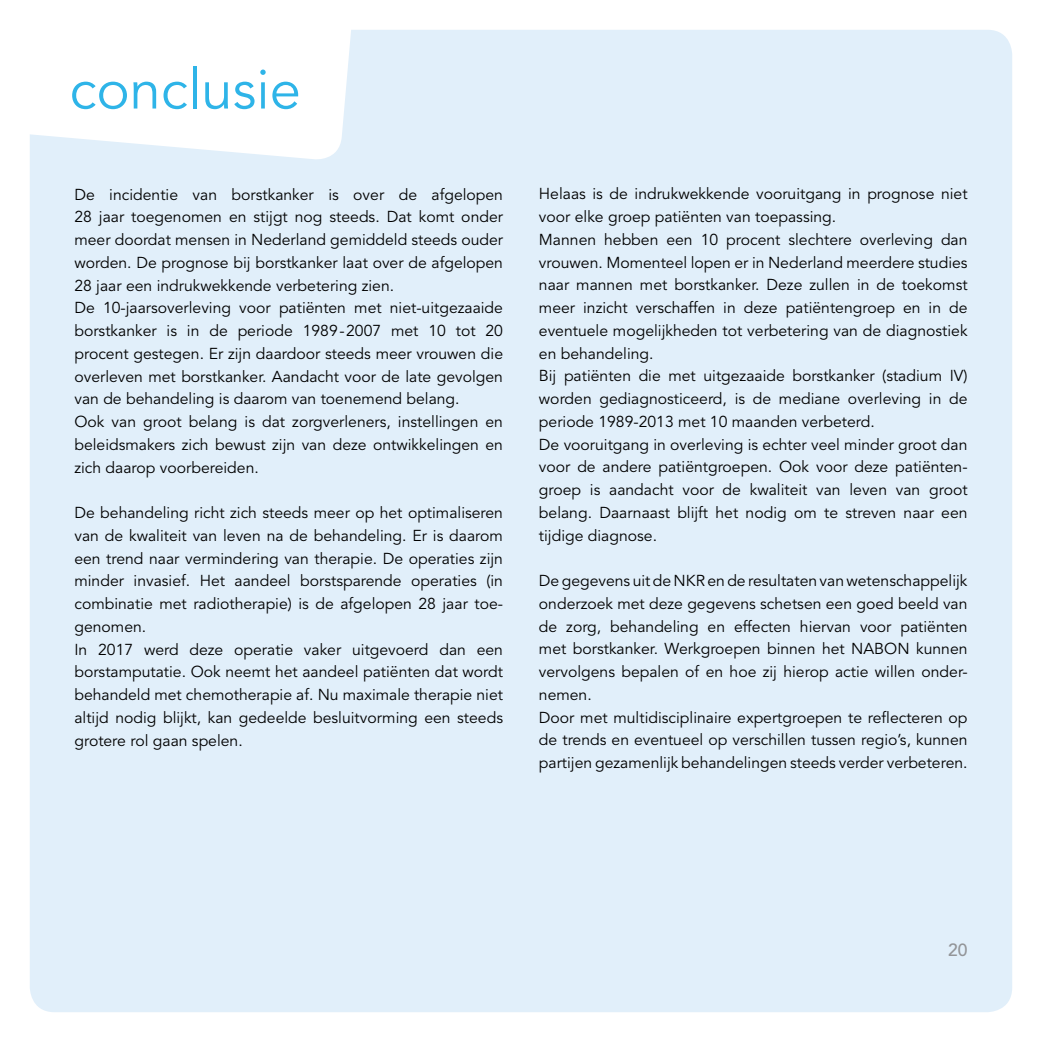
<style>
.page{position:relative;width:1042px;height:1042px;background:#fff}
.page>*{position:absolute;margin:0;border:0;box-sizing:border-box;transform-origin:0 0}
.t1{font:56px "Avenir LT Std";color:#2eb4e8}
.t2{font:500 17.5px "Avenir LT Std";color:#939598}
.t3{font:15.75px/22.8px "Avenir LT Std";color:#000}
</style>
<div class="page">
<div style="left:30px;top:30px;width:982px;height:982px;background:#e1effa;border-radius:25px"></div>
<svg style="left:30px;top:30px;width:321px;height:129px;background:#fbfdfe"></svg>
<h1 class="t1" style="left:69px;top:57px;width:233px">conclusie</h1>
<p class="t3" style="left:74px;top:183px;width:430px">De incidentie van borstkanker is over de afgelopen 28 jaar toegenomen en stijgt nog steeds. Dat komt onder meer doordat mensen in Nederland gemiddeld steeds ouder worden. De prognose bij borstkanker laat over de afgelopen 28 jaar een indrukwekkende verbetering zien.<br>De 10-jaarsoverleving voor patiënten met niet-uitgezaaide borstkanker is in de periode 1989-2007 met 10 tot 20 procent gestegen. Er zijn daardoor steeds meer vrouwen die overleven met borstkanker. Aandacht voor de late gevolgen van de behandeling is daarom van toenemend belang.<br>Ook van groot belang is dat zorgverleners, instellingen en beleidsmakers zich bewust zijn van deze ontwikkelingen en zich daarop voorbereiden.</p>
<p class="t3" style="left:74px;top:502px;width:430px">De behandeling richt zich steeds meer op het optimaliseren van de kwaliteit van leven na de behandeling. Er is daarom een trend naar vermindering van therapie. De operaties zijn minder invasief. Het aandeel borstsparende operaties (in combinatie met radiotherapie) is de afgelopen 28 jaar toe&shy;genomen.<br>In 2017 werd deze operatie vaker uitgevoerd dan een borstamputatie. Ook neemt het aandeel patiënten dat wordt behandeld met chemotherapie af. Nu maximale therapie niet altijd nodig blijkt, kan gedeelde besluitvorming een steeds grotere rol gaan spelen.</p>
<p class="t3" style="left:539px;top:183px;width:430px">Helaas is de indrukwekkende vooruitgang in prognose niet voor elke groep patiënten van toepassing.<br>Mannen hebben een 10 procent slechtere overleving dan vrouwen. Momenteel lopen er in Nederland meerdere studies naar mannen met borstkanker. Deze zullen in de toekomst meer inzicht verschaffen in deze patiëntengroep en in de eventuele mogelijkheden tot verbetering van de diagnostiek en behandeling.<br>Bij patiënten die met uitgezaaide borstkanker (stadium IV) worden gediagnosticeerd, is de mediane overleving in de periode 1989-2013 met 10 maanden verbeterd.<br>De vooruitgang in overleving is echter veel minder groot dan voor de andere patiëntgroepen. Ook voor deze patiënten&shy;groep is aandacht voor de kwaliteit van leven van groot belang. Daarnaast blijft het nodig om te streven naar een tijdige diagnose.</p>
<p class="t3" style="left:539px;top:570px;width:430px">De gegevens uit de NKR en de resultaten van wetenschappelijk onderzoek met deze gegevens schetsen een goed beeld van de zorg, behandeling en effecten hiervan voor patiënten met borstkanker. Werkgroepen binnen het NABON kunnen vervolgens bepalen of en hoe zij hierop actie willen onder&shy;nemen.<br>Door met multidisciplinaire expertgroepen te reflecteren op de trends en eventueel op verschillen tussen regio’s, kunnen partijen gezamenlijk behandelingen steeds verder verbeteren.</p>
<p class="t2" style="left:948px;top:940px;width:21px">20</p>
</div>
